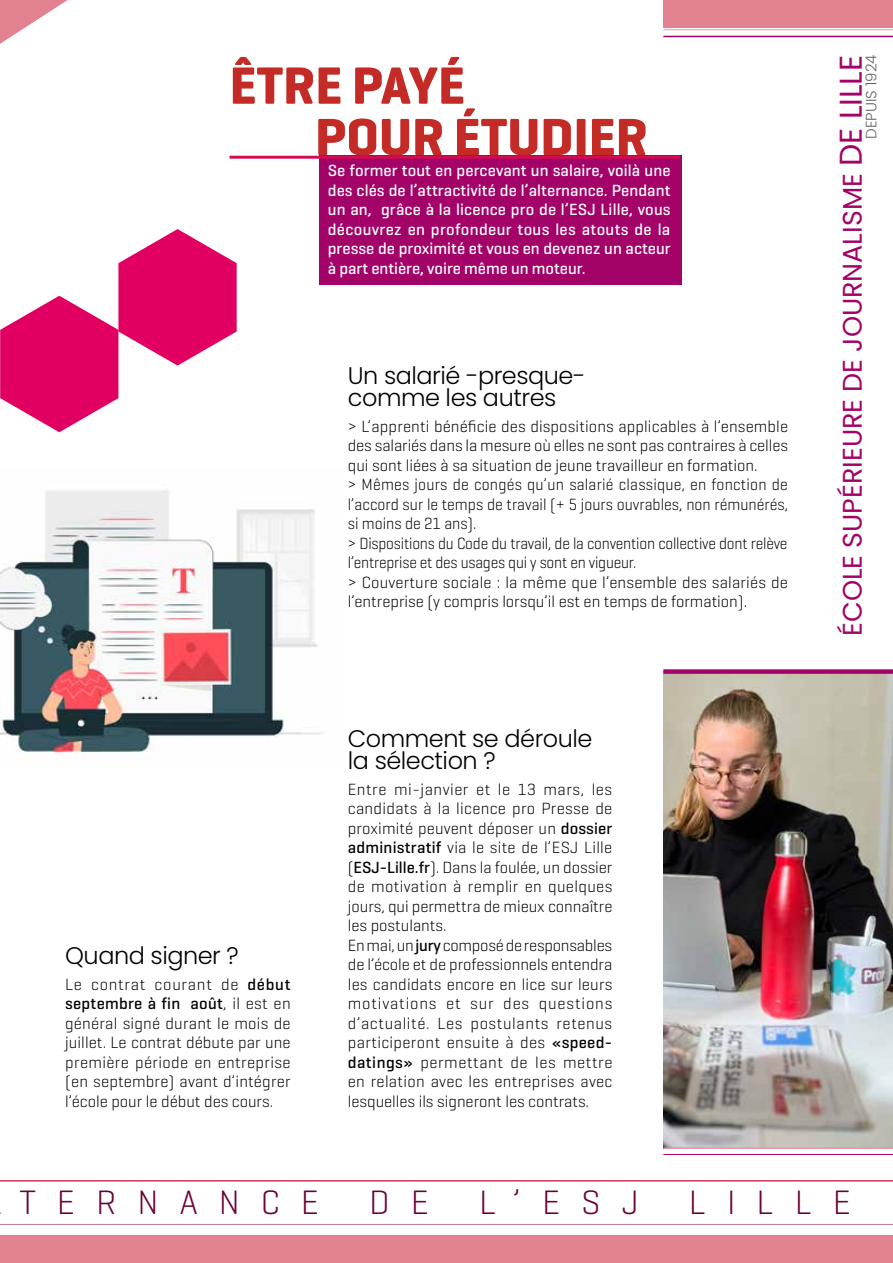
<style>
.page{position:relative;width:893px;height:1263px;background:#fff}
.page>*{position:absolute;margin:0;border:0;box-sizing:border-box;transform-origin:0 0}
.t1{font:700 53.4px/51.4px "Geogrotesque";color:#c42a26}
.t2{font:300 34.5px "Geogrotesque";letter-spacing:.61em;color:#6b0037}
.t3{font:27px "Poppins";color:#a30268}
.t4{font:300 24px/22.5px "Poppins";letter-spacing:-.02em;color:#000}
.t5{font:300 16.5px/19.5px "Geogrotesque";color:#000}
.t6{font:500 16.5px/19.5px "Geogrotesque";color:#fff;text-align:justify}
.t7{font:300 15px "Poppins";color:#666665}
.s1{font-weight:500}
.s2{font-size:31.5px}
</style>
<div class="page">
<div style="left:0;top:1235px;width:893px;height:28px;background:#e28190"></div>
<div style="left:663px;top:0;width:230px;height:28px;background:#e28190"></div>
<hr style="left:0;top:1224px;width:893px;height:1px;background:#b47893">
<hr style="left:0;top:1180px;width:893px;height:1px;background:#d4355f">
<hr style="left:663px;top:36px;width:230px;height:1px;background:#a30268">
<hr style="left:663px;top:29px;width:230px;height:1px;background:#e798a2">
<div style="left:319px;top:156px;width:363px;height:129px;background:#a30268"></div>
<img style="left:0;top:509px;width:323px;height:251px">
<img style="left:663px;top:674px;width:230px;height:473px">
<div style="left:663px;top:669px;width:230px;height:5px;background:#a30268"></div>
<hr style="left:663px;top:1147px;width:230px;height:2px;background:#e798a2">
<hr style="left:663px;top:1154px;width:230px;height:1px;background:#a30268">
<hr style="left:230px;top:156px;width:450px;height:3px;background:#d00c52">
<svg style="left:0;top:0;width:237px;height:594px"></svg>
<h1 class="t1" style="left:315px;top:60px;width:334px;text-indent:-85px">ÊTRE PAYÉ<br>POUR ÉTUDIER</h1>
<p class="t6" style="left:328px;top:161px;width:344px">Se former tout en percevant un salaire, voilà une des clés de l’attractivité de l’alternance. Pendant un an, grâce à la licence pro de l’ESJ Lille, vous découvrez en profondeur tous les atouts de la presse de proximité et vous en devenez un acteur à part entière, voire même un moteur.</p>
<h3 class="t4" style="left:65px;top:944px;width:175px">Quand signer ?</h3>
<p class="t5" style="left:65px;top:974px;width:227px;text-align:justify">Le contrat courant de <span class="s1">début septembre à fin août</span>, il est en général signé durant le mois de juillet. Le contrat débute par une première période en entreprise (en septembre) avant d’intégrer l’école pour le début des cours.</p>
<h3 class="t4" style="left:348px;top:364px;width:239px">Un salarié -presque&shy;comme les autres</h3>
<p class="t5" style="left:348px;top:416px;width:442px">&gt; L’apprenti bénéficie des dispositions applicables à l’ensemble des salariés dans la mesure où elles ne sont pas contraires à celles qui sont liées à sa situation de jeune travailleur en formation.<br>&gt; Mêmes jours de congés qu’un salarié classique, en fonction de l’accord sur le temps de travail (+ 5 jours ouvrables, non rémunérés, si moins de 21 ans).<br>&gt; Dispositions du Code du travail, de la convention collective dont relève l’entreprise et des usages qui y sont en vigueur.<br>&gt; Couverture sociale : la même que l’ensemble des salariés de l’entreprise (y compris lorsqu’il est en temps de formation).</p>
<h3 class="t4" style="left:348px;top:727px;width:246px">Comment se déroule la sélection ?</h3>
<p class="t5" style="left:348px;top:779px;width:266px">Entre mi-janvier et le 13 mars, les candidats à la licence pro Presse de proximité peuvent déposer un <span class="s1">dossier administratif</span> via le site de l’ESJ Lille (<span class="s1">ESJ-Lille.fr</span>). Dans la foulée, un dossier de motivation à remplir en quelques jours, qui permettra de mieux connaître les postulants.<br>En mai, un <span class="s1">jury</span> composé de responsables de l’école et de professionnels entendra les candidats encore en lice sur leurs motivations et sur des questions d’actualité. Les postulants retenus participeront ensuite à des <span class="s1">«speed&shy;datings»</span> permettant de les mettre en relation avec les entreprises avec lesquelles ils signeront les contrats.</p>
<h3 class="t3" style="left:837px;top:636px;width:583px;rotate:-90deg">ÉCOLE SUPÉRIEURE DE JOURNALISME <span class="s2">DE LILLE</span></h3>
<p class="t7" style="left:863px;top:139px;width:86px;rotate:-90deg">DEPUIS 1924</p>
<h2 class="t2" style="left:19px;top:1181px;width:301px">TERNANCE</h2>
<h2 class="t2" style="left:369px;top:1181px;width:61px">D E</h2>
<h2 class="t2" style="left:479px;top:1181px;width:161px">L’ESJ</h2>
<h2 class="t2" style="left:689px;top:1181px;width:164px">LILLE</h2>
</div>
